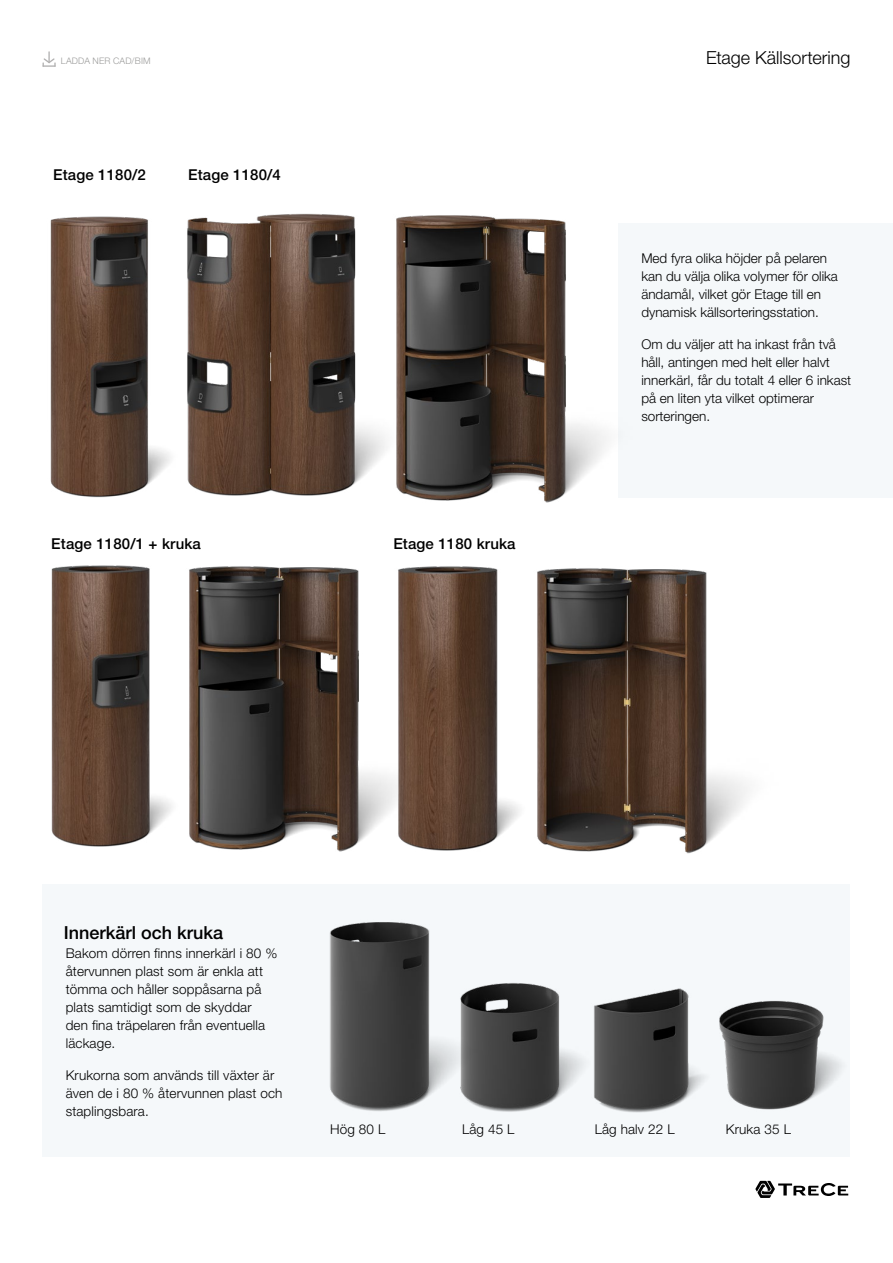
<style>
.page{position:relative;width:893px;height:1263px;background:#fff}
.page>*{position:absolute;margin:0;border:0;box-sizing:border-box;transform-origin:0 0}
.t1{font:300 18px "Helvetica Neue LT Std";letter-spacing:-.005em;color:#000}
.t2{font:500 18px "Helvetica Neue LT Std";color:#000}
.t3{font:500 15px "Helvetica Neue LT Std";letter-spacing:.01em;color:#000}
.t4{font:300 13.5px/18px "Helvetica Neue LT Std";color:#000}
.t5{font:300 9px "Helvetica Neue LT Std";letter-spacing:.025em;color:#9d9d9c}
</style>
<div class="page">
<svg style="left:755px;top:1181px;width:93px;height:17px"></svg>
<div style="left:618px;top:223px;width:275px;height:274px;background:#f5f8fa"></div>
<div style="left:43px;top:884px;width:807px;height:273px;background:#f5f8fa"></div>
<img style="left:495px;top:983px;width:64px;height:129px">
<img style="left:559px;top:988px;width:146px;height:125px">
<img style="left:719px;top:1000px;width:123px;height:110px">
<img style="left:330px;top:922px;width:165px;height:189px">
<img style="left:51px;top:565px;width:69px;height:282px">
<img style="left:120px;top:565px;width:209px;height:285px">
<img style="left:50px;top:216px;width:89px;height:282px">
<img style="left:456px;top:215px;width:151px;height:288px">
<img style="left:139px;top:213px;width:317px;height:288px">
<img style="left:329px;top:566px;width:139px;height:286px">
<img style="left:468px;top:566px;width:280px;height:288px">
<svg style="left:43px;top:51px;width:13px;height:16px"></svg>
<p class="t5" style="left:61px;top:55px;width:92px">LADDA NER CAD/BIM</p>
<h1 class="t1" style="left:706px;top:46px;width:146px">Etage Källsortering</h1>
<p class="t3" style="left:53px;top:165px;width:94px">Etage 1180/2</p>
<p class="t3" style="left:188px;top:165px;width:94px">Etage 1180/4</p>
<p class="t3" style="left:51px;top:534px;width:151px">Etage 1180/1 + kruka</p>
<p class="t3" style="left:393px;top:534px;width:124px">Etage 1180 kruka</p>
<p class="t4" style="left:641px;top:249px;width:198px">Med fyra olika höjder på pelaren kan du välja olika volymer för olika ändamål, vilket gör Etage till en dynamisk källsorteringsstation.</p>
<p class="t4" style="left:641px;top:335px;width:211px">Om du väljer att ha inkast från två håll, antingen med helt eller halvt innerkärl, får du totalt 4 eller 6 inkast på en liten yta vilket optimerar sorteringen.</p>
<h1 class="t2" style="left:64px;top:922px;width:161px">Innerkärl och kruka</h1>
<p class="t4" style="left:66px;top:944px;width:213px">Bakom dörren finns innerkärl i 80 % återvunnen plast som är enkla att tömma och håller soppåsarna på plats samtidigt som de skyddar<br>den fina träpelaren från eventuella läckage.</p>
<p class="t4" style="left:66px;top:1065px;width:218px">Krukorna som används till växter är även de i 80 % återvunnen plast och staplingsbara.</p>
<p class="t4" style="left:462px;top:1120px;width:54px">Låg 45 L</p>
<p class="t4" style="left:595px;top:1120px;width:81px">Låg halv 22 L</p>
<p class="t4" style="left:330px;top:1120px;width:57px">Hög 80 L</p>
<p class="t4" style="left:726px;top:1120px;width:66px">Kruka 35 L</p>
</div>
